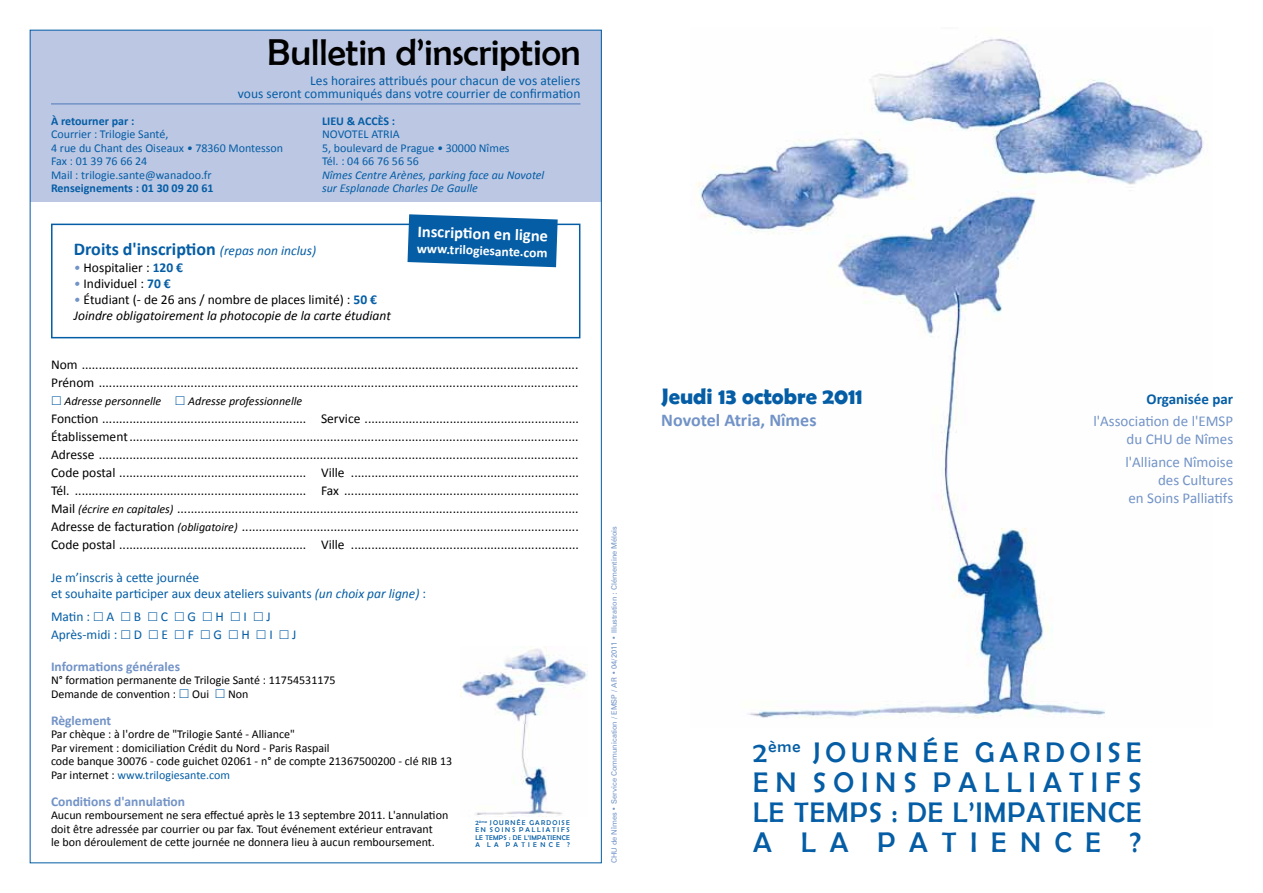
<style>
.page{position:relative;width:1263px;height:893px;background:#fff}
.page>*{position:absolute;margin:0;border:0;box-sizing:border-box;transform-origin:0 0}
.t1{font:37.5px "Berlin Sans FB";color:#000}
.t2{font:28.5px/30px "Berlin Sans FB";letter-spacing:.18em;color:#045da5}
.t3{font:700 22.5px "Berlin Sans FB Demi";color:#045da5}
.t4{font:700 18px "Calibri";color:#045da5}
.t5{font:700 18px "Calibri";color:#7293c7}
.t6{font:700 16.5px "Calibri";color:#fff}
.t7{font:15px/18px "Calibri";color:#7293c7;text-align:right}
.t8{font:700 15px "Calibri";color:#045da5}
.t9{font:13.5px/18px "Calibri";color:#000}
.t10{font:13.5px/13.5px "Calibri";color:#045da5;text-align:right}
.t11{font:italic 13.5px/16.2px "Calibri";color:#000}
.t12{font:700 13.5px "Calibri";color:#7293c7}
.t13{font:700 13.5px "Calibri";color:#fff}
.t14{font:12px/13.5px "Calibri";color:#000}
.t15{font:12px/13.5px "Calibri";color:#045da5}
.t16{font:italic 12px/13.5px "Calibri";color:#045da5}
.t17{font:700 12px "Calibri";color:#045da5}
.t18{font:italic 12px "Calibri";color:#000}
.t19{font:7.5px "Zurich BT";color:#7293c7}
.t20{font:6.9px/7.4px "Berlin Sans FB";letter-spacing:.18em;color:#045da5}
.s1{font-style:italic}
.s2{font-weight:400;font-style:italic;font-size:13.5px}
.s3{font-style:italic;color:#7293c7}
.s4{font-weight:700;color:#045da5}
.s5{color:#7293c7}
.s6{font-style:normal}
.s7{font-weight:700;font-style:normal;color:#045da5}
.s8{font-style:italic;font-size:12px}
.s9{color:#045da5}
</style>
<div class="page">
<img style="left:696px;top:38px;width:512px;height:680px">
<div style="left:30px;top:30px;width:572px;height:172px;background:#bcc7e3"></div>
<img style="left:460px;top:646px;width:127px;height:171px">
<hr style="left:51px;top:103px;width:529px;height:2px;background:#7293c7">
<div style="left:51px;top:224px;width:529px;height:114px;border:2px solid #045da5"></div>
<svg style="left:407px;top:214px;width:151px;height:53px;background:#206faf"></svg>
<h1 class="t1" style="left:268px;top:32px;width:314px">BULLETIN D’INSCRIPTION</h1>
<p class="t10" style="left:238px;top:74px;width:344px">Les horaires attribués pour chacun de vos ateliers<br>vous seront communiqués dans votre courrier de confirmation</p>
<p class="t17" style="left:51px;top:113px;width:85px">À retourner par :</p>
<p class="t15" style="left:51px;top:127px;width:234px">Courrier : Trilogie Santé,<br>4 rue du Chant des Oiseaux <span class="s1">•</span> 78360 Montesson<br>Fax : 01 39 76 66 24<br>Mail : trilogie.sante@wanadoo.fr</p>
<p class="t17" style="left:51px;top:180px;width:164px">Renseignements : 01 30 09 20 61</p>
<p class="t17" style="left:322px;top:113px;width:75px">LIEU &amp; ACCÈS :</p>
<p class="t15" style="left:322px;top:127px;width:189px">NOVOTEL ATRIA<br>5, boulevard de Prague <span class="s1">•</span> 30000 Nîmes<br>Tél. : 04 66 76 56 56</p>
<p class="t16" style="left:322px;top:167px;width:224px">Nîmes Centre Arènes, parking face au Novotel sur Esplanade Charles De Gaulle</p>
<h3 class="t4" style="left:74px;top:238px;width:244px">Droits d'inscription <span class="s2">(repas non inclus)</span></h3>
<p class="t9" style="left:74px;top:258px;width:111px"><span class="s3">•</span> Hospitalier : <span class="s4">120 €</span></p>
<p class="t9" style="left:74px;top:274px;width:98px"><span class="s3">•</span> Individuel : <span class="s4">70 €</span></p>
<p class="t11" style="left:74px;top:291px;width:319px"><span class="s5">•</span> <span class="s6">Étudiant (- de 26 ans / nombre de places limité) :</span> <span class="s7">50 €<br></span>Joindre obligatoirement la photocopie de la carte étudiant</p>
<p class="t6" style="left:418px;top:221px;width:132px;rotate:2deg">Inscripti on en ligne</p>
<p class="t13" style="left:417px;top:240px;width:132px;rotate:2deg">www.trilogiesante.com</p>
<p class="t9" style="left:51px;top:356px;width:529px">Nom ..................................................................................................................................................<br>Prénom .............................................................................................................................................</p>
<p class="t18" style="left:64px;top:393px;width:98px">Adresse personnelle</p>
<p class="t18" style="left:188px;top:393px;width:115px">Adresse professionnelle</p>
<p class="t9" style="left:51px;top:410px;width:529px;text-align:justify">Fonction ............................................................ Service ...............................................................<br>Établissement....................................................................................................................................<br>Adresse .............................................................................................................................................<br>Code postal ....................................................... Ville ...................................................................<br>Tél. .................................................................... Fax .....................................................................<br>Mail <span class="s8">(écrire en capitales)</span> ......................................................................................................................<br>Adresse de facturation <span class="s8">(obligatoire)</span> ...................................................................................................<br>Code postal ....................................................... Ville ...................................................................</p>
<p class="t10" style="left:51px;top:569px;width:377px;line-height:16.2px;text-align:left">Je m’inscris à cette journée<br>et souhaite participer aux deux ateliers suivants <span class="s1">(un choix par ligne)</span> :</p>
<p class="t10" style="left:51px;top:609px;width:65px">Matin : A</p>
<p class="t10" style="left:134px;top:609px;width:9px">B</p>
<p class="t10" style="left:161px;top:609px;width:9px">C</p>
<p class="t10" style="left:188px;top:609px;width:10px">G</p>
<p class="t10" style="left:216px;top:609px;width:10px">H</p>
<p class="t10" style="left:243px;top:609px;width:5px">I</p>
<p class="t10" style="left:266px;top:609px;width:6px">J</p>
<p class="t10" style="left:51px;top:627px;width:93px">Après-midi : D</p>
<p class="t10" style="left:162px;top:627px;width:8px">E</p>
<p class="t10" style="left:188px;top:627px;width:8px">F</p>
<p class="t10" style="left:213px;top:627px;width:10px">G</p>
<p class="t10" style="left:241px;top:627px;width:10px">H</p>
<p class="t10" style="left:269px;top:627px;width:5px">I</p>
<p class="t10" style="left:292px;top:627px;width:6px">J</p>
<p class="t12" style="left:51px;top:658px;width:131px">Informations générales</p>
<p class="t14" style="left:51px;top:674px;width:286px">N° formation permanente de Trilogie Santé : 11754531175<br>Demande de convention :</p>
<p class="t14" style="left:192px;top:687px;width:18px">Oui</p>
<p class="t14" style="left:228px;top:687px;width:22px">Non</p>
<p class="t12" style="left:51px;top:712px;width:62px">Règlement</p>
<p class="t14" style="left:51px;top:728px;width:403px">Par chèque : à l'ordre de "Trilogie Santé - Alliance"<br>Par virement : domiciliation Crédit du Nord - Paris Raspail<br>code banque 30076 - code guichet 02061 - n° de compte 21367500200 - clé RIB 13<br>Par internet : <span class="s9">www.trilogiesante.com</span></p>
<p class="t12" style="left:51px;top:793px;width:136px">Conditions d'annulation</p>
<p class="t14" style="left:51px;top:809px;width:399px">Aucun remboursement ne sera effectué après le 13 septembre 2011. L'annulation doit être adressée par courrier ou par fax. Tout événement extérieur entravant<br>le bon déroulement de cette journée ne donnera lieu à aucun remboursement.</p>
<p class="t20" style="left:475px;top:819px;width:96px">2<sup>ÈME</sup> JOURNÉE GARDOISE<br>EN</p>
<p class="t20" style="left:490px;top:826px;width:6px">SOINS</p>
<p class="t20" style="left:475px;top:826px;width:95px;text-align:justify;text-indent:44px">PALLIA TIFS LE TEMPS : DE L’IMPATIENCE A LA PATIEN</p>
<p class="t20" style="left:549px;top:841px;width:23px">C E ?</p>
<p class="t19" style="left:610px;top:863px;width:339px;rotate:-90deg">CHU de Nîmes • Service Communication / EMSP / AR • 04/2011 • Illustration : Clémentine Mélois</p>
<h3 class="t3" style="left:661px;top:383px;width:203px">Jeudi 13 octobre 2011</h3>
<h3 class="t5" style="left:661px;top:408px;width:157px">Novotel Atria, Nîmes</h3>
<p class="t8" style="left:1147px;top:389px;width:88px">Organisée par</p>
<p class="t7" style="left:1093px;top:412px;width:141px">l'Association de l'EMSP du CHU de Nîmes</p>
<p class="t7" style="left:1125px;top:453px;width:109px">l'Alliance Nîmoise des Cultures<br>en Soins Palliatifs</p>
<h2 class="t2" style="left:753px;top:737px;width:390px">2<sup>ÈME</sup> JOURNÉE GARDOISE<br>EN</h2>
<h2 class="t2" style="left:813px;top:767px;width:22px">SOINS</h2>
<h2 class="t2" style="left:753px;top:767px;width:388px;text-align:justify;text-indent:180px">PALLIA TIFS LE TEMPS : DE L’IMPATIENCE A LA PATIEN</h2>
<h2 class="t2" style="left:1055px;top:827px;width:88px">C E ?</h2>
</div>
